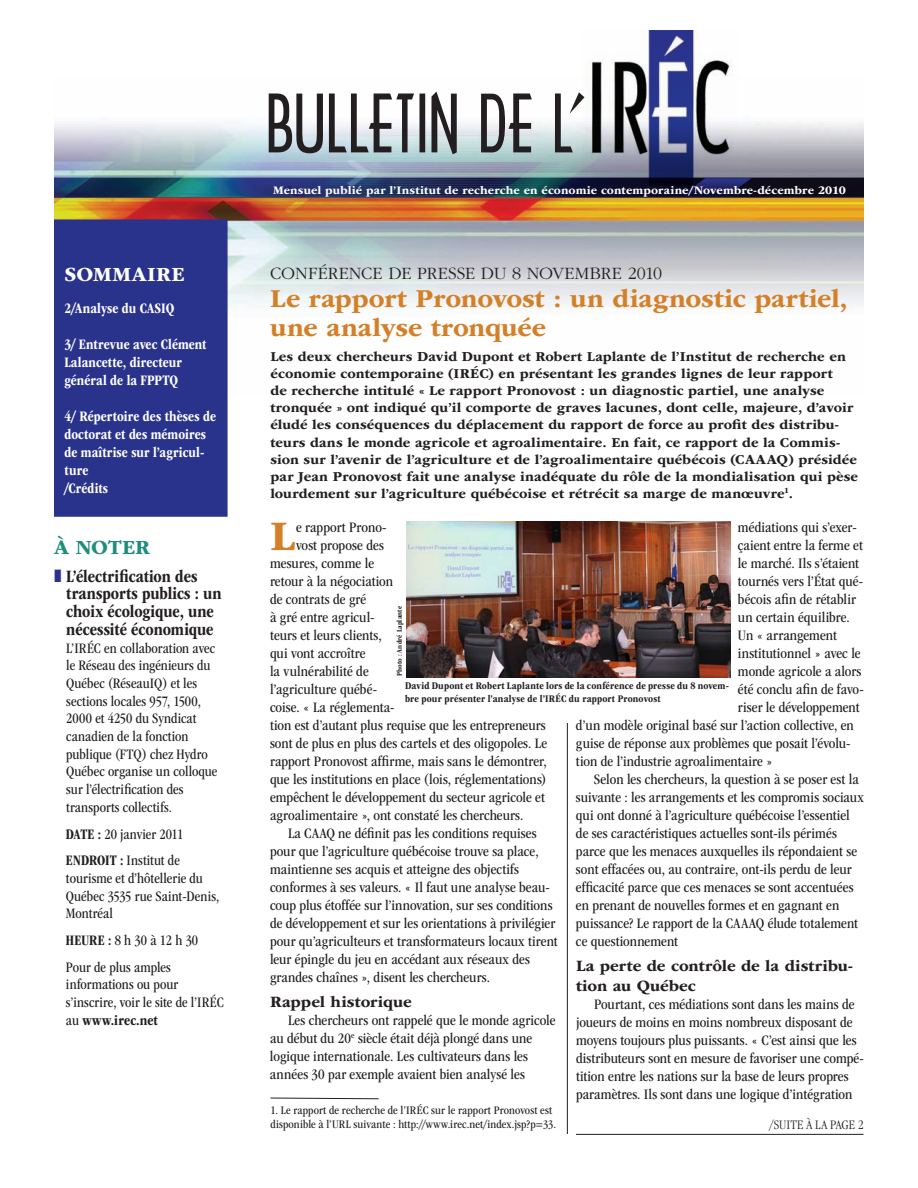
<style>
.page{position:relative;width:918px;height:1188px;background:#fff}
.page>*{position:absolute;margin:0;border:0;box-sizing:border-box;transform-origin:0 0}
.En-tête{font:76.5px "Arquitectura";letter-spacing:-.015em;color:#231f20}
.Lettrine{font:700 43.95px "ITC Garamond Std";color:#d48028}
.Titre_Ultra{font:700 27px/28.5px "ITC Garamond Std";color:#d48028}
.t1{font:700 21px "ITC Garamond Std";letter-spacing:.025em;color:#fff}
.t2{font:700 21px "ITC Garamond Std";color:#1f8d7d}
.Une___Événement{font:700 condensed 18px/17.7px "ITC Garamond Std";color:#231f20;scale:.96 1}
.Surtitre{font:300 18px "ITC Garamond Std";color:#231f20}
.Sous-titre{font:700 16.5px/19.5px "ITC Garamond Std";letter-spacing:.005em;color:#231f20}
.Une___Événement-2{font:condensed 15px/18px "ITC Garamond Std";color:#231f20}
.Lettrine-2{font:condensed 15px "ITC Garamond Std";letter-spacing:.005em;color:#231f20}
.Une___Événement-3{font:condensed 15px/17.7px "ITC Garamond Std";color:#231f20;scale:.96 1}
.Sommaire1{font:700 condensed 15px/18px "ITC Garamond Std";letter-spacing:.01em;color:#fff;scale:.94 1}
.Lead{font:700 14.25px/17.1px "ITC Garamond Std";letter-spacing:.01em;color:#231f20}
.Suite_à_la_page{font:300 condensed 13.5px "ITC Garamond Std";letter-spacing:.005em;color:#231f20}
.t3{font:condensed 12px/14.4px "ITC Garamond Std";letter-spacing:.01em;color:#231f20}
.t4{font:700 12px "ITC Garamond Std";letter-spacing:.015em;color:#fff}
.t5{font:700 condensed 10.5px/12.6px "ITC Garamond Std";letter-spacing:.015em;color:#231f20}
.t6{font:700 condensed 7.5px "ITC Garamond Std";letter-spacing:.015em;color:#231f20}
.s1{color:#2a338c}
.s2{font-weight:700}
</style>
<div class="page">
<img style="left:54px;top:121px;width:810px;height:186px">
<img style="left:582px;top:31px;width:155px;height:155px">
<div style="left:55px;top:220px;width:172px;height:296px;background:#2a338c"></div>
<div style="left:54px;top:219px;width:174px;height:298px;border:2px solid #2a338c"></div>
<hr style="left:576px;top:1134px;width:288px;height:1px;background:#231f20">
<img style="left:406px;top:522px;width:324px;height:155px">
<svg style="left:270px;top:1097px;width:109px;height:3px"></svg>
<hr style="left:567px;top:723px;width:1px;height:411px;background:#231f20">
<p class="t1" style="left:64px;top:262px;width:122px">SOMMAIRE</p>
<p class="Sommaire1" style="left:64px;top:299px;width:118px">2/Analyse du CASIQ</p>
<p class="Sommaire1" style="left:64px;top:335px;width:153px">3/ Entrevue avec Clément<br>Lalancette, directeur général de la FPPTQ</p>
<p class="Sommaire1" style="left:64px;top:407px;width:163px">4/ Répertoire des thèses de doctorat et des mémoires de maîtrise sur l’agricul&shy;ture</p>
<p class="Sommaire1" style="left:64px;top:479px;width:48px">/Crédits</p>
<p class="t2" style="left:54px;top:535px;width:98px">À NOTER</p>
<p class="Une___Événement" style="left:66px;top:567px;width:164px;text-indent:-12px"><span class="s1">❚</span> L’électrification des transports publics : un choix écologique, une nécessité économique</p>
<p class="Une___Événement-3" style="left:66px;top:639px;width:159px">L’IRÉC en collaboration avec le Réseau des ingénieurs du<br>Québec (RéseauIQ) et les sections locales 957, 1500,<br>2000 et 4250 du Syndicat canadien de la fonction publique (FTQ) chez Hydro<br>Québec organise un colloque sur l’électrification des transports collectifs.</p>
<p class="Une___Événement-3" style="left:66px;top:825px;width:124px"><span class="s2">DATE :</span> 20 janvier 2011</p>
<p class="Une___Événement-3" style="left:66px;top:852px;width:161px"><span class="s2">ENDROIT :</span> Institut de tourisme et d’hôtellerie du<br>Québec 3535 rue Saint-Denis,<br>Montréal</p>
<p class="Une___Événement-3" style="left:66px;top:932px;width:139px"><span class="s2">HEURE :</span> 8 h 30 à 12 h 30</p>
<p class="Une___Événement-3" style="left:66px;top:958px;width:166px">Pour de plus amples informations ou pour s’inscrire, voir le site de l’IRÉC au <span class="s2">www.irec.net</span></p>
<p class="En-tête" style="left:266px;top:76px;width:323px">BULLETIN DE L’</p>
<p class="t4" style="left:273px;top:184px;width:574px">Mensuel publié par l’Institut de recherche en économie contemporaine/Novembre-décembre 2010</p>
<p class="Surtitre" style="left:270px;top:263px;width:394px">CONFÉRENCE DE PRESSE DU 8 NOVEMBRE 2010</p>
<p class="Titre_Ultra" style="left:270px;top:284px;width:579px">Le rapport Pronovost : un diagnostic partiel, une analyse tronquée</p>
<p class="Lead" style="left:270px;top:348px;width:589px">Les deux chercheurs David Dupont et Robert Laplante de l’Institut de recherche en économie contemporaine (IRÉC) en présentant les grandes lignes de leur rapport<br>de recherche intitulé « Le rapport Pronovost : un diagnostic partiel, une analyse tronquée » ont indiqué qu’il comporte de graves lacunes, dont celle, majeure, d’avoir éludé les conséquences du déplacement du rapport de force au profit des distribu&shy;teurs dans le monde agricole et agroalimentaire. En fait, ce rapport de la Commis&shy;sion sur l’avenir de l’agriculture et de l’agroalimentaire québécois (CAAAQ) présidée par Jean Pronovost fait une analyse inadéquate du rôle de la mondialisation qui pèse lourdement sur l’agriculture québécoise et rétrécit sa marge de manœuvre<sup>1</sup>.</p>
<p class="Lettrine" style="left:270px;top:511px;width:27px">L</p>
<p class="Lettrine-2" style="left:296px;top:519px;width:92px">e rapport Prono-</p>
<p class="Une___Événement-2" style="left:738px;top:518px;width:120px">médiations qui s’exer-</p>
<p class="Une___Événement-2" style="left:738px;top:536px;width:126px">çaient entre la ferme et</p>
<p class="Une___Événement-2" style="left:738px;top:554px;width:123px">le marché. Ils s’étaient</p>
<p class="Une___Événement-2" style="left:738px;top:572px;width:127px">tournés vers l’État qué-</p>
<p class="Une___Événement-2" style="left:738px;top:590px;width:120px">bécois afin de rétablir</p>
<p class="Une___Événement-2" style="left:738px;top:608px;width:113px">un certain équilibre.</p>
<p class="Une___Événement-2" style="left:738px;top:626px;width:100px">Un « arrangement</p>
<p class="Une___Événement-2" style="left:738px;top:644px;width:124px">institutionnel » avec le</p>
<p class="Une___Événement-2" style="left:738px;top:662px;width:125px">monde agricole a alors</p>
<p class="Une___Événement-2" style="left:738px;top:680px;width:127px">été conclu afin de favo-</p>
<p class="Une___Événement-2" style="left:738px;top:698px;width:123px">riser le développement</p>
<p class="Une___Événement-2" style="left:576px;top:716px;width:279px">d’un modèle original basé sur l’action collective, en</p>
<p class="Une___Événement-2" style="left:576px;top:734px;width:276px">guise de réponse aux problèmes que posait l’évolu-</p>
<p class="Une___Événement-2" style="left:576px;top:752px;width:198px">tion de l’industrie agroalimentaire »</p>
<p class="Une___Événement-2" style="left:576px;top:770px;width:289px;text-indent:18px">Selon les chercheurs, la question à se poser est la suivante : les arrangements et les compromis sociaux qui ont donné à l’agriculture québécoise l’essentiel de ses caractéristiques actuelles sont-ils périmés parce que les menaces auxquelles ils répondaient se sont effacées ou, au contraire, ont-ils perdu de leur efficacité parce que ces menaces se sont accentuées en prenant de nouvelles formes et en gagnant en puissance? Le rapport de la CAAAQ élude totalement ce questionnement</p>
<p class="Sous-titre" style="left:576px;top:956px;width:278px">La perte de contrôle de la distribu&shy;tion au Québec</p>
<p class="Une___Événement-2" style="left:576px;top:995px;width:289px;text-indent:18px">Pourtant, ces médiations sont dans les mains de joueurs de moins en moins nombreux disposant de moyens toujours plus puissants. « C’est ainsi que les distributeurs sont en mesure de favoriser une compé&shy;tition entre les nations sur la base de leurs propres paramètres. Ils sont dans une logique d’intégration</p>
<p class="Suite_à_la_page" style="left:770px;top:1118px;width:95px">/SUITE À LA PAGE 2</p>
<p class="Lettrine-2" style="left:296px;top:537px;width:89px">vost propose des</p>
<p class="Lettrine-2" style="left:270px;top:555px;width:106px">mesures, comme le</p>
<p class="Lettrine-2" style="left:270px;top:573px;width:125px">retour à la négociation</p>
<p class="Lettrine-2" style="left:270px;top:591px;width:98px">de contrats de gré</p>
<p class="Lettrine-2" style="left:270px;top:609px;width:106px">à gré entre agricul-</p>
<p class="Lettrine-2" style="left:270px;top:627px;width:113px">teurs et leurs clients,</p>
<p class="Lettrine-2" style="left:270px;top:645px;width:97px">qui vont accroître</p>
<p class="Lettrine-2" style="left:270px;top:663px;width:100px">la vulnérabilité de</p>
<p class="Lettrine-2" style="left:270px;top:681px;width:109px">l’agriculture québé-</p>
<p class="Lettrine-2" style="left:270px;top:699px;width:126px">coise. « La réglementa-</p>
<p class="Lettrine-2" style="left:270px;top:717px;width:277px">tion est d’autant plus requise que les entrepreneurs</p>
<p class="Lettrine-2" style="left:270px;top:735px;width:279px">sont de plus en plus des cartels et des oligopoles. Le</p>
<p class="Lettrine-2" style="left:270px;top:753px;width:278px">rapport Pronovost affirme, mais sans le démontrer,</p>
<p class="Lettrine-2" style="left:270px;top:771px;width:278px">que les institutions en place (lois, réglementations)</p>
<p class="Lettrine-2" style="left:270px;top:789px;width:276px">empêchent le développement du secteur agricole et</p>
<p class="Lettrine-2" style="left:270px;top:807px;width:255px">agroalimentaire », ont constaté les chercheurs.</p>
<p class="Une___Événement-2" style="left:270px;top:824px;width:289px;text-indent:18px">La CAAQ ne définit pas les conditions requises pour que l’agriculture québécoise trouve sa place, maintienne ses acquis et atteigne des objectifs conformes à ses valeurs. « Il faut une analyse beau&shy;coup plus étoffée sur l’innovation, sur ses conditions de développement et sur les orientations à privilégier pour qu’agriculteurs et transformateurs locaux tirent leur épingle du jeu en accédant aux réseaux des grandes chaînes », disent les chercheurs.</p>
<p class="Sous-titre" style="left:270px;top:992px;width:143px">Rappel historique</p>
<p class="Une___Événement-2" style="left:270px;top:1011px;width:287px;text-indent:18px">Les chercheurs ont rappelé que le monde agricole au début du 20<sup>e</sup> siècle était déjà plongé dans une logique internationale. Les cultivateurs dans les années 30 par exemple avaient bien analysé les</p>
<p class="t6" style="left:395px;top:676px;width:72px;rotate:-90deg">Photo : André Laplante</p>
<p class="t5" style="left:405px;top:680px;width:326px">David Dupont et Robert Laplante lors de la conférence de presse du 8 novem&shy;bre pour présenter l’analyse de l’IRÉC du rapport Pronovost</p>
<p class="t3" style="left:270px;top:1103px;width:287px">1. Le rapport de recherche de l’IRÉC sur le rapport Pronovost est disponible à l’URL suivante : http://www.irec.net/index.jsp?p=33.</p>
</div>
